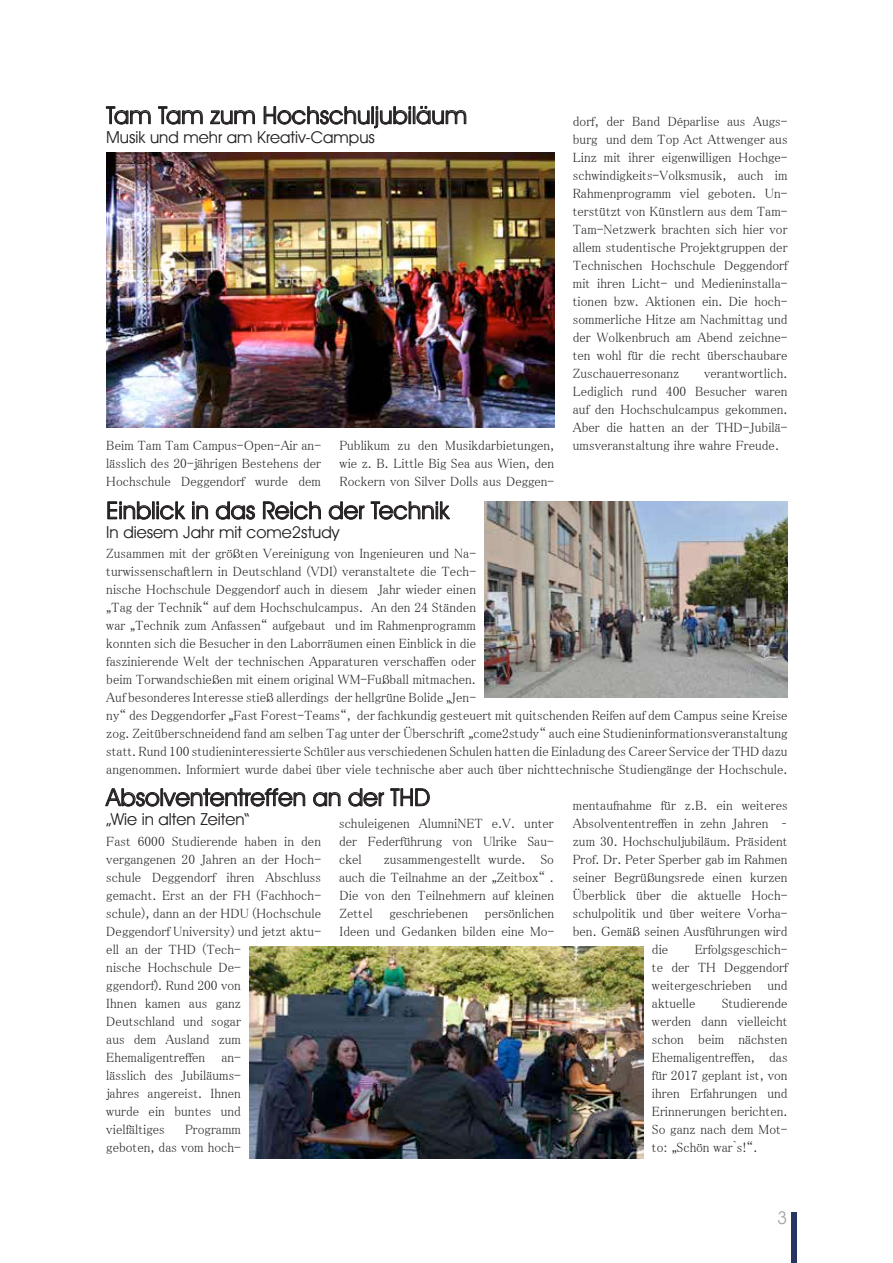
<style>
.page{position:relative;width:893px;height:1263px;background:#fff}
.page>*{position:absolute;margin:0;border:0;box-sizing:border-box;transform-origin:0 0}
.t1{font:24px "Avant Garde Bk BT Book";color:#231f20}
.t2{font:18px "Avant Garde Bk BT Book";color:#a4a3a3}
.t3{font:16.5px "Avant Garde Bk BT Book";color:#231f20}
.t4{font:13.5px/18px "MS P Mincho";color:#231f20;text-align:justify}
</style>
<div class="page">
<div style="left:792px;top:1212px;width:5px;height:51px;background:#273563"></div>
<svg style="left:105px;top:788px;width:201px;height:19px"></svg>
<svg style="left:313px;top:792px;width:28px;height:15px"></svg>
<svg style="left:348px;top:788px;width:36px;height:19px"></svg>
<svg style="left:390px;top:788px;width:40px;height:18px"></svg>
<img style="left:250px;top:946px;width:393px;height:212px">
<svg style="left:107px;top:501px;width:44px;height:19px"></svg>
<div style="left:152px;top:501px;width:3px;height:18px;border:1px solid #231f20"></div>
<svg style="left:157px;top:501px;width:51px;height:19px"></svg>
<svg style="left:216px;top:501px;width:39px;height:19px"></svg>
<svg style="left:263px;top:501px;width:58px;height:19px"></svg>
<svg style="left:328px;top:501px;width:122px;height:19px"></svg>
<img style="left:485px;top:501px;width:302px;height:196px">
<svg style="left:106px;top:106px;width:45px;height:19px"></svg>
<svg style="left:158px;top:106px;width:45px;height:19px"></svg>
<svg style="left:210px;top:110px;width:45px;height:15px"></svg>
<svg style="left:263px;top:106px;width:204px;height:23px"></svg>
<img style="left:106px;top:152px;width:448px;height:276px">
<h1 class="t1" style="left:106px;top:101px;width:362px">Tam Tam zum Hochschuljubiläum</h1>
<p class="t3" style="left:106px;top:127px;width:270px">Musik und mehr am Kreativ-Campus</p>
<p class="t4" style="left:106px;top:436px;width:216px">Beim Tam Tam Campus-Open-Air an&shy;lässlich des 20-jährigen Bestehens der Hochschule Deggendorf wurde dem</p>
<p class="t4" style="left:340px;top:436px;width:216px">Publikum zu den Musikdarbietungen, wie z. B. Little Big Sea aus Wien, den Rockern von Silver Dolls aus Deggen-</p>
<p class="t4" style="left:573px;top:112px;width:216px">dorf, der Band Déparlise aus Augs&shy;burg und dem Top Act Attwenger aus Linz mit ihrer eigenwilligen Hochge&shy;schwindigkeits-Volksmusik, auch im Rahmenprogramm viel geboten. Un&shy;terstützt von Künstlern aus dem Tam-Tam-Netzwerk brachten sich hier vor allem studentische Projektgruppen der Technischen Hochschule Deggendorf mit ihren Licht- und Medieninstalla&shy;tionen bzw. Aktionen ein. Die hoch&shy;sommerliche Hitze am Nachmittag und der Wolkenbruch am Abend zeichne&shy;ten wohl für die recht überschaubare Zuschauerresonanz</p>
<p class="t4" style="left:573px;top:364px;width:216px;text-indent:131px">verantwortlich.<br>Lediglich rund 400 Besucher waren auf den Hochschulcampus gekommen.<br>Aber die hatten an der THD-Jubilä&shy;umsveranstaltung ihre wahre Freude.</p>
<h1 class="t1" style="left:106px;top:496px;width:344px">Einblick in das Reich der Technik</h1>
<p class="t3" style="left:106px;top:522px;width:235px">In diesem Jahr mit come2study</p>
<p class="t4" style="left:106px;top:544px;width:683px;text-align:left">Zusammen mit der größten Vereinigung von Ingenieuren und Na-<br>turwissenschaftlern in Deutschland (VDI) veranstaltete die Tech-<br>nische Hochschule Deggendorf auch in diesem Jahr wieder einen<br>„Tag der Technik“ auf dem Hochschulcampus. An den 24 Ständen<br>war „Technik zum Anfassen“ aufgebaut und im Rahmenprogramm<br>konnten sich die Besucher in den Laborräumen einen Einblick in die<br>faszinierende Welt der technischen Apparaturen verschaffen oder<br>beim Torwandschießen mit einem original WM-Fußball mitmachen.<br>Auf besonderes Interesse stieß allerdings der hellgrüne Bolide „Jen-<br>ny“ des Deggendorfer „Fast Forest-Teams“, der fachkundig gesteuert mit quitschenden Reifen auf dem Campus seine Kreise zog. Zeitüberschneidend fand am selben Tag unter der Überschrift „come2study“ auch eine Studieninformationsveranstaltung statt. Rund 100 studieninteressierte Schüler aus verschiedenen Schulen hatten die Einladung des Career Service der THD dazu angenommen. Informiert wurde dabei über viele technische aber auch über nichttechnische Studiengänge der Hochschule.</p>
<h1 class="t1" style="left:106px;top:783px;width:325px">Absolvententreffen an der THD</h1>
<p class="t3" style="left:106px;top:809px;width:144px">„Wie in alten Zeiten“</p>
<p class="t4" style="left:106px;top:832px;width:216px;text-align:left">Fast 6000 Studierende haben in den vergangenen 20 Jahren an der Hoch&shy;schule Deggendorf ihren Abschluss gemacht. Erst an der FH (Fachhoch&shy;schule), dann an der HDU (Hochschule<br>Deggendorf University) und jetzt aktu&shy;ell an der THD (Tech-<br>nische Hochschule De-<br>ggendorf). Rund 200 von<br>Ihnen kamen aus ganz<br>Deutschland und sogar<br>aus dem Ausland zum<br>Ehemaligentreffen an-<br>lässlich des Jubiläums-<br>jahres angereist. Ihnen<br>wurde ein buntes und<br>vielfältiges</p>
<p class="t4" style="left:339px;top:814px;width:216px">schuleigenen AlumniNET e.V. unter der Federführung von Ulrike Sau&shy;ckel</p>
<p class="t4" style="left:339px;top:850px;width:216px;text-align:right">zusammengestellt wurde. So<br>auch die Teilnahme an der „Zeitbox“ .</p>
<p class="t4" style="left:340px;top:886px;width:216px">Die von den Teilnehmern auf kleinen Zettel geschriebenen persönlichen Ideen und Gedanken bilden eine Mo-</p>
<p class="t4" style="left:106px;top:1120px;width:136px;text-align:right">Programm<br>geboten, das vom hoch-</p>
<p class="t4" style="left:573px;top:796px;width:216px">mentaufnahme für z.B. ein weiteres</p>
<p class="t4" style="left:573px;top:814px;width:216px">Absolvententreffen in zehn Jahren –</p>
<p class="t4" style="left:573px;top:832px;width:216px">zum 30. Hochschuljubiläum. Präsident</p>
<p class="t4" style="left:573px;top:850px;width:216px">Prof. Dr. Peter Sperber gab im Rahmen</p>
<p class="t4" style="left:573px;top:868px;width:216px">seiner Begrüßungsrede einen kurzen</p>
<p class="t4" style="left:573px;top:886px;width:216px">Überblick über die aktuelle Hoch-</p>
<p class="t4" style="left:573px;top:904px;width:216px">schulpolitik und über weitere Vorha-</p>
<p class="t4" style="left:573px;top:922px;width:216px">ben. Gemäß seinen Ausführungen wird</p>
<p class="t4" style="left:652px;top:940px;width:18px">die</p>
<p class="t4" style="left:652px;top:940px;width:137px;text-indent:43px">Erfolgsgeschich&shy;te der TH Deggendorf weitergeschrieben und aktuelle</p>
<p class="t4" style="left:652px;top:994px;width:137px;text-indent:70px">Studierende werden dann vielleicht schon beim nächsten Ehemaligentreffen, das für 2017 geplant ist, von ihren Erfahrungen und Erinnerungen berichten.<br>So ganz nach dem Mot&shy;to: „Schön war`s!“.</p>
<h2 class="t2" style="left:777px;top:1207px;width:12px">3</h2>
</div>
